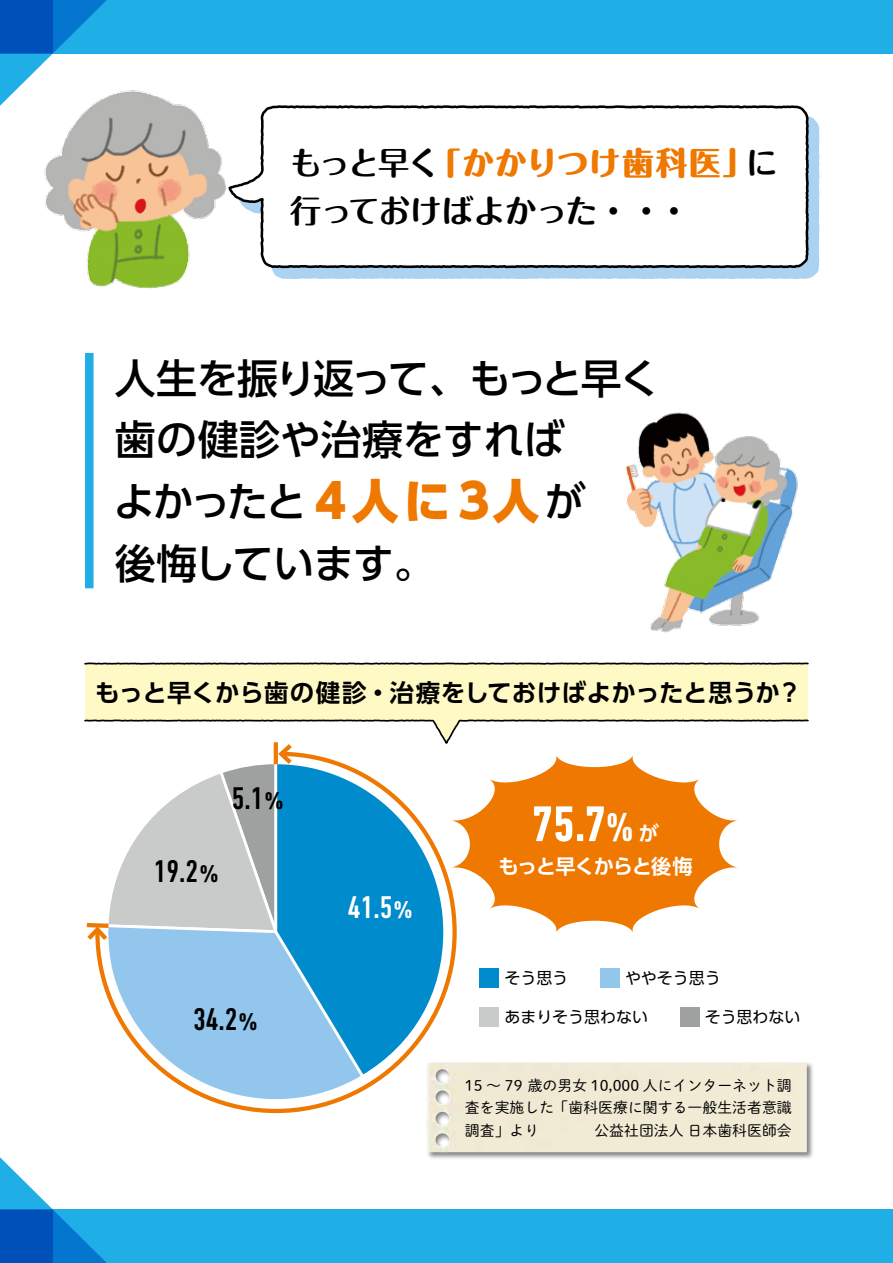
<style>
.page{position:relative;width:893px;height:1263px;background:#fff}
.page>*{position:absolute;margin:0;border:0;box-sizing:border-box;transform-origin:0 0}
.t1{font:700 condensed 51px "DIN Next LT Pro";color:#fff}
.t2{font:500 40.95px/61.7px "UD Shin Go Pr 6";letter-spacing:-.025em;color:#000}
.t3{font:700 31.95px/47.8px "Maru Fo Pro";letter-spacing:-.02em;color:#000}
.t4{font:500 condensed 31.95px "DIN Next LT Pro";color:#000}
.t5{font:500 condensed 31.95px "DIN Next LT Pro";color:#fff}
.t6{font:700 24.45px "UD Shin Go Pr 6 De";letter-spacing:.005em;color:#000}
.t7{font:700 20.25px "UD Shin Go Pr 6 De";letter-spacing:-.045em;color:#fff}
.t8{font:15.9px "UD Shin Go Pr 6";color:#000}
.t9{font:14.85px/22.4px "Shuei M Go Std L";color:#000;text-align:justify}
.s1{font-weight:800;color:#ee7800}
.s2{font-weight:800;font-size:47.1px;color:#ee7800}
.s3{font-size:40.8px}
.s4{font-family:"UD Shin Go Pr 6 De";font-stretch:normal;font-size:20.25px}
</style>
<div class="page">
<svg style="left:272px;top:117px;width:548px;height:162px"></svg>
<div style="left:0;top:0;width:893px;height:53px;background:#20aee6"></div>
<svg style="left:0;top:0;width:120px;height:106px"></svg>
<div style="left:0;top:1210px;width:893px;height:53px;background:#20aee6"></div>
<svg style="left:238px;top:105px;width:572px;height:165px"></svg>
<svg style="left:84px;top:662px;width:725px;height:82px"></svg>
<svg style="left:0;top:1157px;width:120px;height:106px"></svg>
<div style="left:426px;top:1061px;width:388px;height:99px;background:#000;opacity:.5"></div>
<div style="left:427px;top:1063px;width:380px;height:89px;background:#f1ebd5"></div>
<svg style="left:104px;top:944px;width:263px;height:162px"></svg>
<svg style="left:272px;top:760px;width:175px;height:320px"></svg>
<div style="left:480px;top:968px;width:19px;height:20px;background:#008bcd"></div>
<div style="left:600px;top:968px;width:20px;height:20px;background:#92c6ec"></div>
<div style="left:480px;top:1007px;width:19px;height:19px;background:#c9caca"></div>
<div style="left:680px;top:1007px;width:19px;height:19px;background:#9fa0a0"></div>
<svg style="left:450px;top:755px;width:288px;height:178px;fill:#ee7800"></svg>
<svg style="left:84px;top:740px;width:212px;height:204px"></svg>
<div style="left:85px;top:353px;width:9px;height:235px;background:#20aee6"></div>
<img style="left:38px;top:84px;width:200px;height:205px">
<img style="left:625px;top:412px;width:173px;height:220px">
<h3 class="t3" style="left:290px;top:135px;width:490px">もっと早く<span class="s1">「かかりつけ歯科医」</span>に行っておけばよかった・・・</h3>
<h2 class="t2" style="left:113px;top:346px;width:548px">人生を振り返って、もっと早く歯の健診や治療をすれば<br>よかったと <span class="s2">4人に3人</span>が<br>後悔しています。</h2>
<h3 class="t6" style="left:95px;top:672px;width:708px">もっと早くから歯の健診・治療をしておけばよかったと思うか？</h3>
<h3 class="t4" style="left:232px;top:780px;width:55px">5.1%</h3>
<h3 class="t4" style="left:154px;top:853px;width:67px">19.2%</h3>
<h3 class="t4" style="left:193px;top:1001px;width:67px">34.2%</h3>
<h3 class="t5" style="left:348px;top:889px;width:67px">41.5%</h3>
<h1 class="t1" style="left:532px;top:795px;width:129px">75.7<span class="s3">%</span> <span class="s4">が</span></h1>
<h3 class="t7" style="left:498px;top:850px;width:196px">もっと早くからと後悔</h3>
<p class="t8" style="left:504px;top:965px;width:97px">そう思う　　</p>
<p class="t8" style="left:625px;top:965px;width:97px">ややそう思う</p>
<p class="t8" style="left:504px;top:1004px;width:177px">あまりそう思わない　　</p>
<p class="t8" style="left:705px;top:1004px;width:97px">そう思わない</p>
<p class="t9" style="left:465px;top:1074px;width:328px">15 ～ 79 歳の男女 10,000 人にインターネット調査を実施した「歯科医療に関する一般生活者意識調査」より</p>
<p class="t9" style="left:594px;top:1118px;width:199px">公益社団法人 日本歯科医師会</p>
</div>
